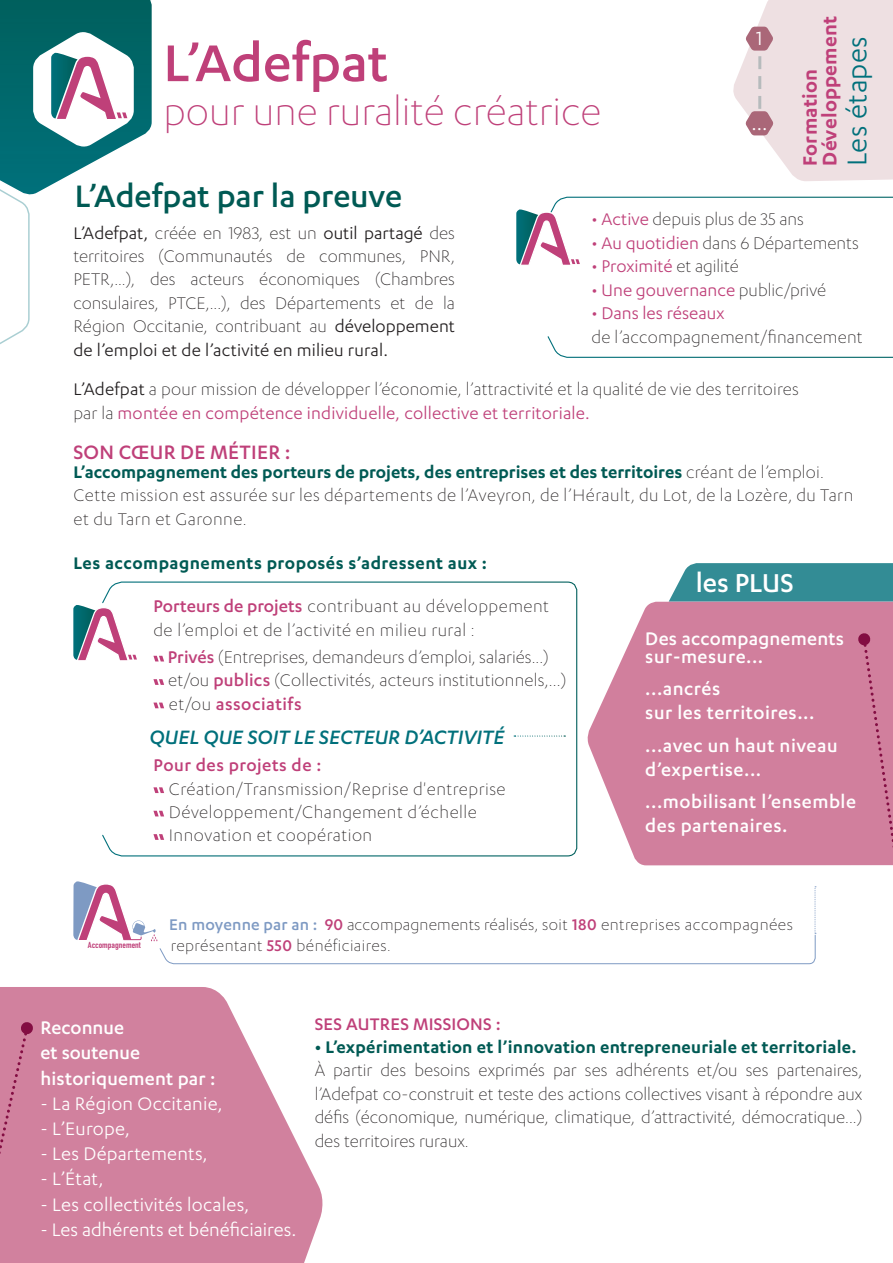
<style>
.page{position:relative;width:893px;height:1263px;background:#fff}
.page>*{position:absolute;margin:0;border:0;box-sizing:border-box;transform-origin:0 0}
.t1{font:500 60px "Karbon";color:#bf4079}
.t2{font:300 45px "Karbon";color:#bf4079}
.t3{font:500 36px "Karbon";color:#005a54}
.t4{font:31.5px "Karbon";letter-spacing:.015em;color:#00707b}
.t5{font:500 30px "Karbon";color:#fff}
.t6{font:italic 500 22.5px "Karbon";color:#00707b}
.t7{font:600 22.5px/19.5px "Karbon";letter-spacing:.01em;color:#bf4079}
.t8{font:500 22.5px "Karbon";letter-spacing:.01em;color:#bf4079}
.t9{font:22.35px "Karbon";color:#fff}
.t10{font:22.05px "Karbon";color:#fff}
.t11{font:500 21px/24px "Karbon";letter-spacing:.025em;color:#fff}
.t12{font:21px "Karbon";letter-spacing:.01em;color:#fff}
.t13{font:500 21px/25.2px "Karbon";letter-spacing:.005em;color:#fff}
.t14{font:300 19.5px/23.4px "Karbon";letter-spacing:.01em;color:#231f20}
.t15{font:600 19.5px "Karbon";letter-spacing:.01em;color:#005a54}
.t16{font:19.5px "Karbon";color:#bf4079}
.t17{font:500 19.5px "Karbon";letter-spacing:.02em;color:#bf4079}
.t18{font:300 18px/21px "Karbon";letter-spacing:.025em;color:#231f20}
.t19{font:700 8.7px "DIN Condensed";color:#bf4079;scale:1.1 1}
.s1{font-weight:400}
.s2{font-weight:400;color:#bf4079}
.s3{font-weight:300;color:#231f20}
.s4{font-weight:600;color:#005a54}
.s5{font-weight:500;color:#bf4079}
.s6{font-weight:500;color:#7e9ac3}
</style>
<div class="page">
<svg style="left:733px;top:0;width:160px;height:181px;background:#eddfe2"></svg>
<svg style="left:0;top:0;width:152px;height:344px"></svg>
<svg style="left:547px;top:196px;width:346px;height:162px"></svg>
<svg style="left:516px;top:209px;width:64px;height:57px"></svg>
<svg style="left:0;top:987px;width:323px;height:276px;background:#d792ab"></svg>
<div style="left:0;top:1021px;width:34px;height:205px;background:#d1819e"></div>
<svg style="left:73px;top:881px;width:743px;height:83px"></svg>
<svg style="left:587px;top:602px;width:306px;height:263px;background:#d790aa"></svg>
<svg style="left:102px;top:581px;width:476px;height:276px"></svg>
<svg style="left:73px;top:605px;width:64px;height:56px"></svg>
<svg style="left:153px;top:656px;width:11px;height:5px"></svg>
<svg style="left:153px;top:679px;width:11px;height:6px"></svg>
<svg style="left:153px;top:702px;width:11px;height:6px"></svg>
<svg style="left:153px;top:787px;width:11px;height:6px"></svg>
<svg style="left:153px;top:811px;width:11px;height:5px"></svg>
<svg style="left:153px;top:834px;width:11px;height:6px"></svg>
<svg style="left:514px;top:735px;width:51px;height:2px"></svg>
<svg style="left:669px;top:563px;width:224px;height:39px;background:#3f929b"></svg>
<div style="left:857px;top:632px;width:36px;height:234px;background:#d17f9d"></div>
<h1 class="t1" style="left:163px;top:29px;width:227px">L’Adefpat</h1>
<h2 class="t2" style="left:163px;top:87px;width:440px">pour une ruralité créatrice</h2>
<p class="t10" style="left:756px;top:26px;width:8px">1</p>
<p class="t9" style="left:751px;top:111px;width:18px">...</p>
<p class="t7" style="left:799px;top:166px;width:151px;rotate:-90deg">Formation<br>Développement</p>
<h3 class="t4" style="left:839px;top:166px;width:131px;rotate:-90deg">Les étapes</h3>
<h3 class="t3" style="left:75px;top:176px;width:329px">L’Adefpat par la preuve</h3>
<p class="t14" style="left:73px;top:220px;width:383px;text-align:justify"><span class="s1">L’Adefpat,</span> créée en 1983, est un <span class="s1">outil partagé</span> des territoires (Communautés de communes, PNR, PETR,...), des acteurs économiques (Chambres consulaires, PTCE,...), des Départements et de la Région Occitanie, contribuant au <span class="s1">développement de l’emploi et de l’activité en milieu rural.</span></p>
<p class="t14" style="left:73px;top:377px;width:727px"><span class="s1">L’Adefpat</span> a pour mission de développer l’économie, l’attractivité et la qualité de vie des territoires par la <span class="s2">montée en compétence individuelle, collective et territoriale.</span></p>
<p class="t14" style="left:592px;top:207px;width:214px"><span class="s2">• Active</span> depuis plus de 35 ans</p>
<p class="t14" style="left:592px;top:231px;width:269px"><span class="s2">• Au quotidien</span> dans 6 Départements</p>
<p class="t16" style="left:592px;top:256px;width:149px">• Proximité <span class="s3">et agilité</span></p>
<p class="t16" style="left:592px;top:279px;width:236px">• Une gouvernance <span class="s3">public/privé</span></p>
<p class="t16" style="left:592px;top:302px;width:134px">• Dans les réseaux</p>
<p class="t14" style="left:592px;top:324px;width:273px">de l’accompagnement/financement</p>
<p class="t8" style="left:73px;top:439px;width:219px">SON CŒUR DE MÉTIER :</p>
<p class="t14" style="left:73px;top:460px;width:781px"><span class="s4">L’accompagnement des porteurs de projets, des entreprises et des territoires</span> créant de l’emploi.<br>Cette mission est assurée sur les départements de l’Aveyron, de l’Hérault, du Lot, de la Lozère, du Tarn et du Tarn et Garonne.</p>
<p class="t15" style="left:73px;top:552px;width:415px">Les accompagnements proposés s’adressent aux :</p>
<p class="t14" style="left:153px;top:594px;width:397px"><span class="s5">Porteurs de projets</span> contribuant au développement de l’emploi et de l’activité en milieu rural :</p>
<p class="t14" style="left:168px;top:645px;width:400px"><span class="s5">Privés</span> (Entreprises, demandeurs d’emploi, salariés...) et/ou <span class="s5">publics</span> (Collectivités, acteurs institutionnels,...) et/ou <span class="s5">associatifs</span></p>
<p class="t6" style="left:150px;top:724px;width:356px">QUEL QUE SOIT LE SECTEUR D’ACTIVITÉ</p>
<p class="t17" style="left:153px;top:754px;width:169px">Pour des projets de :</p>
<p class="t14" style="left:169px;top:776px;width:338px">Création/Transmission/Reprise d'entreprise<br>Développement/Changement d’échelle<br>Innovation et coopération</p>
<h3 class="t5" style="left:696px;top:566px;width:99px">les PLUS</h3>
<p class="t11" style="left:645px;top:629px;width:200px;line-height:18px">Des accompagnements sur-mesure...</p>
<p class="t11" style="left:645px;top:676px;width:171px">...ancrés<br>sur les territoires...</p>
<p class="t11" style="left:645px;top:733px;width:194px">...avec un haut niveau d’expertise...</p>
<p class="t11" style="left:645px;top:789px;width:212px">...mobilisant l’ensemble des partenaires.</p>
<p class="t19" style="left:88px;top:939px;width:50px">Accompagnement</p>
<p class="t18" style="left:169px;top:913px;width:625px"><span class="s6">En moyenne par an :</span> <span class="s5">90</span> accompagnements réalisés, soit <span class="s5">180</span> entreprises accompagnées représentant <span class="s5">550</span> bénéficiaires.</p>
<p class="t13" style="left:40px;top:1014px;width:177px">Reconnue<br>et soutenue historiquement par :</p>
<p class="t12" style="left:40px;top:1092px;width:184px">- La Région Occitanie,</p>
<p class="t12" style="left:40px;top:1117px;width:91px">- L’Europe,</p>
<p class="t12" style="left:40px;top:1142px;width:169px">- Les Départements,</p>
<p class="t12" style="left:40px;top:1167px;width:65px">- L’État,</p>
<p class="t12" style="left:40px;top:1193px;width:211px">- Les collectivités locales,</p>
<p class="t12" style="left:40px;top:1218px;width:258px">- Les adhérents et bénéficiaires.</p>
<p class="t17" style="left:315px;top:1013px;width:188px">SES AUTRES MISSIONS :</p>
<p class="t15" style="left:315px;top:1036px;width:543px">• L’expérimentation et l’innovation entrepreneuriale et territoriale.</p>
<p class="t14" style="left:315px;top:1058px;width:549px;text-align:justify">À partir des besoins exprimés par ses adhérents et/ou ses partenaires, l’Adefpat co-construit et teste des actions collectives visant à répondre aux défis (économique, numérique, climatique, d’attractivité, démocratique...) des territoires ruraux.</p>
</div>
